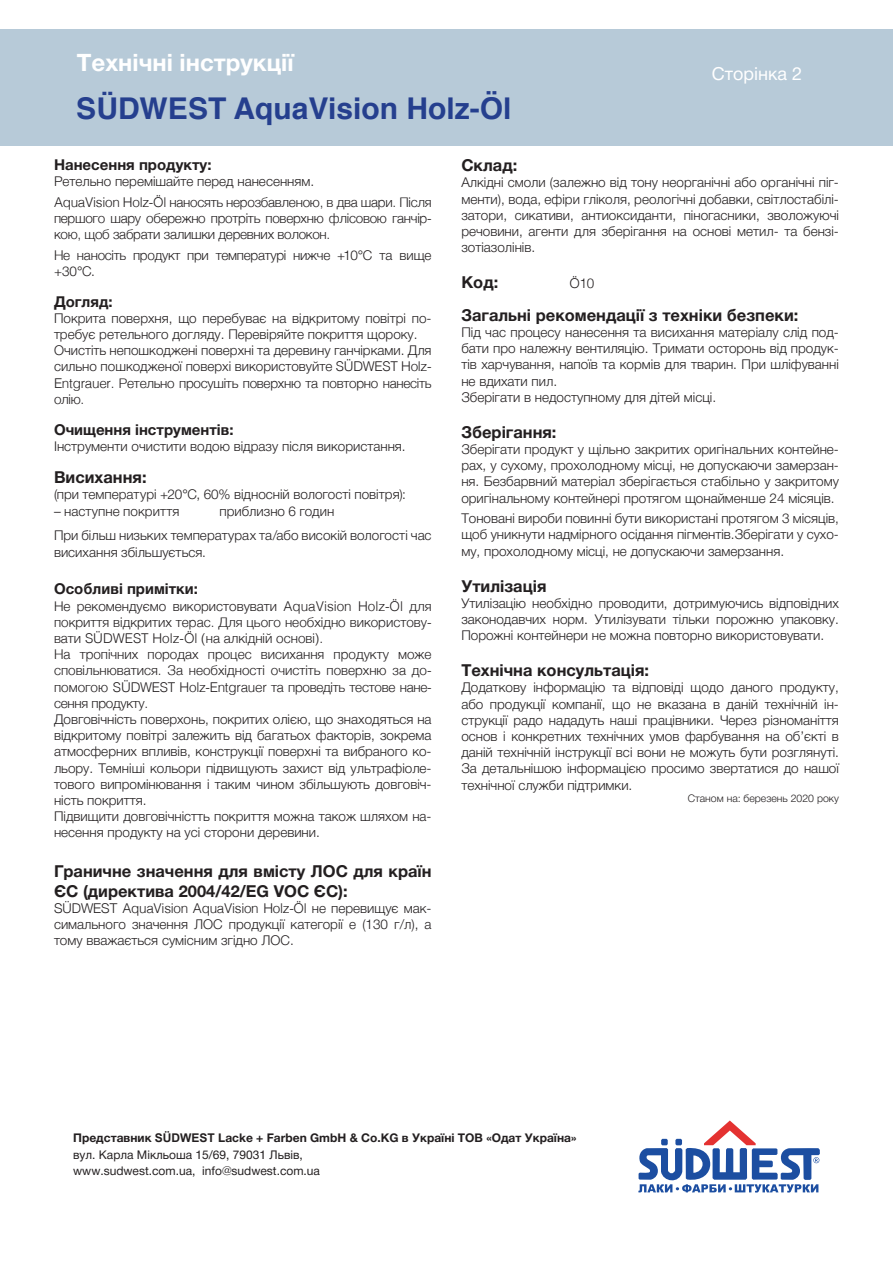
<style>
.page{position:relative;width:893px;height:1263px;background:#fff}
.page>*{position:absolute;margin:0;border:0;box-sizing:border-box;transform-origin:0 0}
.t1{font:700 30px "Helvetica";color:#253f8e}
.t2{font:700 24px "Helvetica Neue Cyr";color:#fff}
.t3{font:18px "Helvetica Neue Cyr";color:#fff}
.Основний_текст{font:700 16.5px/19.8px "Helvetica Neue Cyr";color:#231f20}
.Основний_текст-2{font:700 15px "Helvetica Neue Cyr";color:#231f20}
.Основний_текст-3{font:300 13.5px/16.2px "Helvetica Neue Cyr";color:#231f20;text-align:justify}
.Основний_текст-4{font:300 13.5px/16.2px "Helvetica";letter-spacing:-.02em;color:#231f20;text-align:justify}
.t4{font:12px/16.5px "Helvetica Neue Cyr";color:#231f20}
.Основний_текст-5{font:300 10.5px "Helvetica Neue Cyr";color:#231f20}
.s1{font-family:"Helvetica Neue Cyr"}
.s2{font-family:"Helvetica"}
.s3{font-family:"Helvetica Neue"}
.s4{font-weight:700}
.s5{font-family:"Arial";font-weight:700}
</style>
<div class="page">
<div style="left:0;top:30px;width:893px;height:116px;background:#b7cad8"></div>
<svg style="left:638px;top:1120px;width:182px;height:72px"></svg>
<h2 class="t2" style="left:77px;top:49px;width:218px">Технічні інструкції</h2>
<h1 class="t1" style="left:76px;top:84px;width:437px">SÜDWEST AquaVision Holz-Öl</h1>
<h3 class="t3" style="left:712px;top:63px;width:92px">Сторінка 2</h3>
<p class="Основний_текст-2" style="left:54px;top:157px;width:159px">Нанесення продукту:</p>
<p class="Основний_текст-3" style="left:54px;top:174px;width:262px">Ретельно перемішайте перед нанесенням.</p>
<p class="Основний_текст-4" style="left:54px;top:193px;width:379px">AquaVision Holz-Öl наносять нерозбавленою, в два шари. Після першого шару обережно протріть поверхню флісовою ганчір&shy;кою, щоб забрати залишки деревних волокон.</p>
<p class="Основний_текст-4" style="left:54px;top:246px;width:379px">Не наносіть продукт при температурі нижче <span class="s1">+10°С та вище +30°С.</span></p>
<p class="Основний_текст-2" style="left:54px;top:293px;width:60px">Догляд:</p>
<p class="Основний_текст-3" style="left:54px;top:310px;width:379px">Покрита поверхня, що перебуває на відкритому повітрі по&shy;требує ретельного догляду. Перевіряйте покриття щороку.</p>
<p class="Основний_текст-3" style="left:54px;top:342px;width:379px">Очистіть непошкоджені поверхні та деревину ганчірками. Для сильно пошкодженої поверхі використовуйте <span class="s2">SÜDWEST Holz-Entgrauer. Ретельно просушіть поверхню та повторно нанесіть олію.</span></p>
<p class="Основний_текст-2" style="left:54px;top:421px;width:181px">Очищення інструментів:</p>
<p class="Основний_текст-3" style="left:54px;top:438px;width:353px">Інструменти очистити водою відразу після використання.</p>
<p class="Основний_текст" style="left:54px;top:468px;width:94px">Висихання:</p>
<p class="Основний_текст-3" style="left:54px;top:487px;width:353px">(при температурі +20°С, 60% відносній вологості повітря):</p>
<p class="Основний_текст-3" style="left:54px;top:503px;width:127px">– наступне покриття</p>
<p class="Основний_текст-3" style="left:220px;top:503px;width:116px">приблизно 6 годин</p>
<p class="Основний_текст-3" style="left:54px;top:528px;width:379px">При більш низьких температурах та/або високій вологості час висихання збільшується.</p>
<p class="Основний_текст-2" style="left:54px;top:581px;width:145px">Особливі примітки:</p>
<p class="Основний_текст-4" style="left:54px;top:597px;width:379px"><span class="s1">Не рекомендуємо використовувати</span> AquaVision Holz-Öl для покриття відкритих терас. Для цього необхідно використову&shy;вати SÜDWEST Holz-Öl (на алкідній основі).</p>
<p class="Основний_текст-4" style="left:54px;top:645px;width:379px">На тропічних породах процес висихання продукту може сповільнюватися. За необхідності очистіть поверхню за до&shy;помогою SÜDWEST Holz-Entgrauer та проведіть тестове нане&shy;сення продукту.</p>
<p class="Основний_текст-3" style="left:54px;top:711px;width:379px">Довговічність поверхонь, покритих олією, що знаходяться на відкритому повітрі залежить від багатьох факторів, зокрема атмосферних впливів, конструкції поверхні та вибраного ко&shy;льору. Темніші кольори підвищують захист від ультрафіоле&shy;тового випромінювання і таким чином збільшують довговіч&shy;ність покриття.</p>
<p class="Основний_текст-3" style="left:54px;top:808px;width:379px">Підвищити довговічністть покриття можна також шляхом на&shy;несення продукту на усі сторони деревини.</p>
<p class="Основний_текст" style="left:54px;top:861px;width:379px">Граничне значення для вмісту ЛОС для країн<br>ЄС (директива 2004/42/EG VOC ЄС):</p>
<p class="Основний_текст-3" style="left:54px;top:900px;width:379px"><span class="s3">SÜDWEST</span> <span class="s2">AquaVision AquaVision Holz-Öl</span> не перевищує мак&shy;симального значення ЛОС продукції категорії е (130 г/л), а тому вважається сумісним згідно ЛОС.</p>
<p class="Основний_текст" style="left:461px;top:156px;width:57px">Склад:</p>
<p class="Основний_текст-3" style="left:461px;top:175px;width:379px">Алкідні смоли (залежно від тону неорганічні або органічні піг&shy;менти), вода, ефіри гліколя, реологічні добавки, світлостабілі&shy;затори, сикативи, антиоксиданти, піногасники, зволожуючі речовини, агенти для зберігання на основі метил- та бензі&shy;зотіазолінів.</p>
<p class="Основний_текст" style="left:461px;top:273px;width:38px">Код:</p>
<p class="Основний_текст-4" style="left:569px;top:274px;width:26px">Ö10</p>
<p class="Основний_текст" style="left:461px;top:305px;width:338px">Загальні рекомендації з техніки безпеки:</p>
<p class="Основний_текст-3" style="left:461px;top:324px;width:379px">Під час процесу нанесення та висихання матеріалу слід под&shy;бати про належну вентиляцію. Тримати осторонь від продук&shy;тів харчування, напоїв та кормів для тварин. При шліфуванні не вдихати пил.</p>
<p class="Основний_текст-3" style="left:461px;top:389px;width:256px">Зберігати в недоступному для дітей місці.</p>
<p class="Основний_текст" style="left:461px;top:422px;width:97px">Зберігання:</p>
<p class="Основний_текст-3" style="left:461px;top:441px;width:379px">Зберігати продукт у щільно закритих оригінальних контейне&shy;рах, у сухому, прохолодному місці, не допускаючи замерзан&shy;ня. Безбарвний матеріал зберігається стабільно у закритому оригінальному контейнері протягом щонайменше 24 місяців.</p>
<p class="Основний_текст-3" style="left:461px;top:510px;width:379px">Тоновані вироби повинні бути використані протягом 3 місяців, щоб уникнути надмірного осідання пігментів.Зберігати у сухо&shy;му, прохолодному місці, не допускаючи замерзання.</p>
<p class="Основний_текст" style="left:461px;top:576px;width:87px">Утилізація</p>
<p class="Основний_текст-3" style="left:461px;top:595px;width:379px">Утилізацію необхідно проводити, дотримуючись відповідних законодавчих норм. Утилізувати тільки порожню упаковку.<br>Порожні контейнери не можна повторно використовувати.</p>
<p class="Основний_текст" style="left:461px;top:660px;width:189px">Технічна консультація:</p>
<p class="Основний_текст-3" style="left:461px;top:679px;width:379px">Додаткову інформацію та відповіді щодо даного продукту, або продукції компанії, що не вказана в даній технічній ін&shy;струкції радо нададуть наші працівники. Через різноманіття основ і конкретних технічних умов фарбування на об’єкті в даній технічній інструкції всі вони не можуть бути розглянуті.<br>За детальнішою інформацією просимо звертатися до нашої технічної служби підтримки.</p>
<p class="Основний_текст-5" style="left:688px;top:793px;width:153px">Станом на: березень 2020 року</p>
<p class="t4" style="left:73px;top:1130px;width:505px"><span class="s4">Представник</span> <span class="s5">SÜDWEST</span> <span class="s4">Lacke + Farben GmbH &amp; Cо.KG в Україні ТОВ «Одат Україна» </span>вул. Карла Мікльоша 15/69, 79031 Львів,<br>www.sudwest.com.ua, info@sudwest.com.ua</p>
</div>
